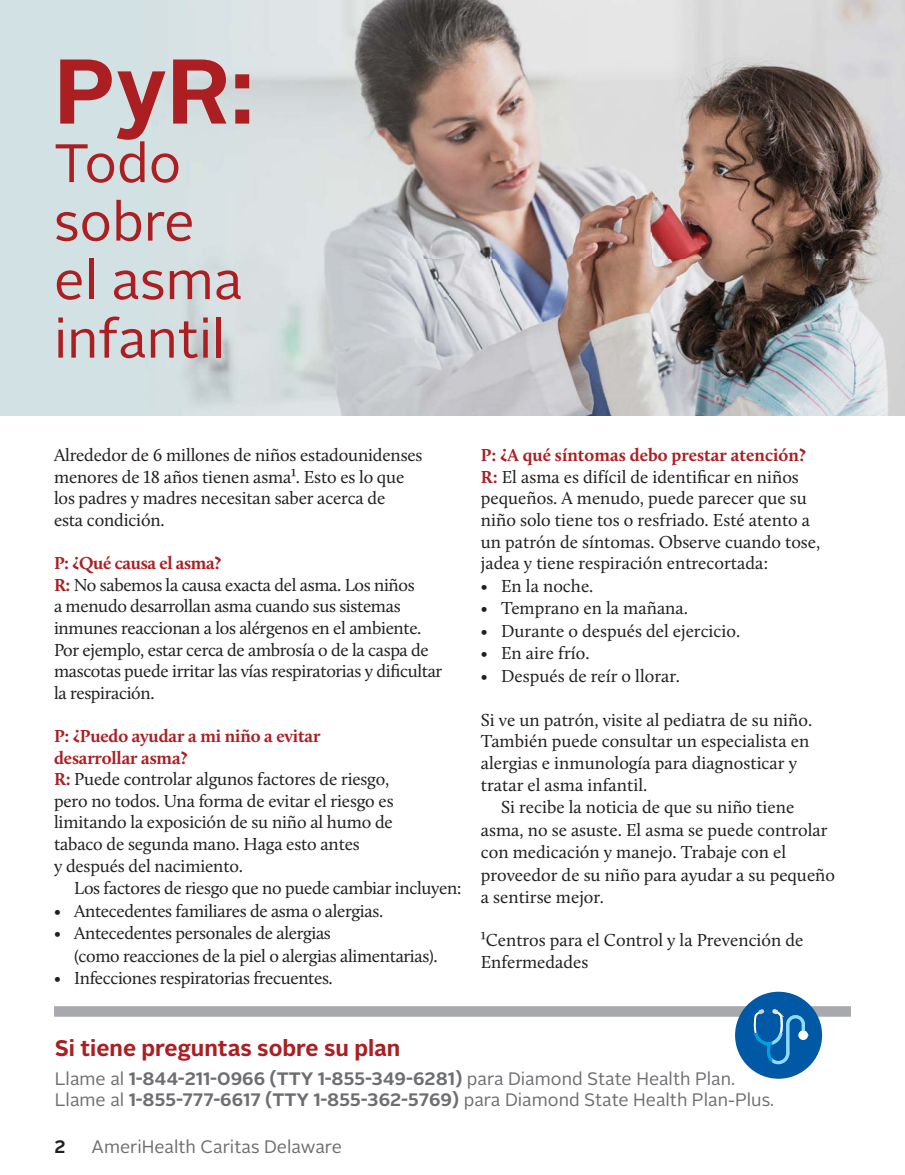
<style>
.page{position:relative;width:905px;height:1175px;background:#fff}
.page>*{position:absolute;margin:0;border:0;box-sizing:border-box;transform-origin:0 0}
.t1{font:700 91.5px "Alright Sans";color:#ab1f23}
.t2{font:54px/58.5px "Alright Sans";color:#ab1f23}
.t3{font:700 22.5px "Alright Sans";color:#ab1f23}
.t4{font:18px/21.6px "Calluna";letter-spacing:-.01em;color:#231f20}
.t5{font:18px "Alright Sans";color:#6d6e71}
.t6{font:700 18px/21.6px "Calluna";letter-spacing:-.01em;color:#ab1f23}
.t7{font:700 18px "Alright Sans";color:#231f20}
.s1{font-weight:700;color:#ab1f23}
.s2{font-weight:700}
</style>
<div class="page">
<div style="left:0;top:0;width:904px;height:416px;background:#d2e1e4"></div>
<img style="left:185px;top:0;width:719px;height:416px">
<div style="left:54px;top:1006px;width:796px;height:10px;background:#a7a9ac"></div>
<div style="left:735px;top:991px;width:87px;height:87px;background:#0159a5;border-radius:50%"></div>
<svg style="left:753px;top:1009px;width:54px;height:55px"></svg>
<h2 class="t1" style="left:54px;top:27px;width:201px">PyR:</h2>
<h2 class="t2" style="left:54px;top:135px;width:190px">Todo sobre el asma infantil</h2>
<p class="t4" style="left:54px;top:444px;width:370px">Alrededor de 6 millones de niños estadounidenses menores de 18 años tienen asma¹. Esto es lo que los padres y madres necesitan saber acerca de<br>esta condición.</p>
<h3 class="t6" style="left:54px;top:552px;width:169px">P: ¿Qué causa el asma?</h3>
<p class="t4" style="left:54px;top:573px;width:390px"><span class="s1">R:</span> No sabemos la causa exacta del asma. Los niños<br>a menudo desarrollan asma cuando sus sistemas inmunes reaccionan a los alérgenos en el ambiente.<br>Por ejemplo, estar cerca de ambrosía o de la caspa de mascotas puede irritar las vías respiratorias y dificultar la respiración.</p>
<h3 class="t6" style="left:54px;top:725px;width:268px">P: ¿Puedo ayudar a mi niño a evitar desarrollar asma?</h3>
<p class="t4" style="left:54px;top:768px;width:341px"><span class="s1">R:</span> Puede controlar algunos factores de riesgo, pero no todos. Una forma de evitar el riesgo es limitando la exposición de su niño al humo de tabaco de segunda mano. Haga esto antes<br>y después del nacimiento.</p>
<p class="t4" style="left:74px;top:877px;width:389px">Los factores de riesgo que no puede cambiar incluyen:</p>
<p class="t4" style="left:54px;top:899px;width:331px">• Antecedentes familiares de asma o alergias.</p>
<p class="t4" style="left:74px;top:921px;width:365px;line-height:22.5px;text-indent:-20px">• Antecedentes personales de alergias<br>(como reacciones de la piel o alergias alimentarias).</p>
<p class="t4" style="left:54px;top:967px;width:280px">• Infecciones respiratorias frecuentes.</p>
<h3 class="t6" style="left:481px;top:444px;width:326px">P: ¿A qué síntomas debo prestar atención?</h3>
<p class="t4" style="left:481px;top:465px;width:341px"><span class="s1">R:</span> El asma es difícil de identificar en niños pequeños. A menudo, puede parecer que su niño solo tiene tos o resfriado. Esté atento a un patrón de síntomas. Observe cuando tose, jadea y tiene respiración entrecortada:</p>
<p class="t4" style="left:481px;top:574px;width:114px">• En la noche.</p>
<p class="t4" style="left:481px;top:597px;width:209px">• Temprano en la mañana.</p>
<p class="t4" style="left:481px;top:619px;width:261px">• Durante o después del ejercicio.</p>
<p class="t4" style="left:481px;top:642px;width:110px">• En aire frío.</p>
<p class="t4" style="left:481px;top:664px;width:201px">• Después de reír o llorar.</p>
<p class="t4" style="left:481px;top:708px;width:333px">Si ve un patrón, visite al pediatra de su niño.<br>También puede consultar un especialista en alergias e inmunología para diagnosticar y tratar el asma infantil.</p>
<p class="t4" style="left:481px;top:795px;width:356px;line-height:22.5px;text-indent:20px">Si recibe la noticia de que su niño tiene asma, no se asuste. El asma se puede controlar con medicación y manejo. Trabaje con el proveedor de su niño para ayudar a su pequeño a sentirse mejor.</p>
<p class="t4" style="left:481px;top:929px;width:324px">¹Centros para el Control y la Prevención de<br>Enfermedades</p>
<h3 class="t3" style="left:55px;top:1032px;width:347px">Si tiene preguntas sobre su plan</h3>
<p class="t5" style="left:55px;top:1066px;width:682px">Llame al <span class="s2">1-844-211-0966 (TTY 1-855-349-6281)</span> para Diamond State Health Plan.</p>
<p class="t5" style="left:55px;top:1087px;width:721px">Llame al <span class="s2">1-855-777-6617 (TTY 1-855-362-5769)</span> para Diamond State Health Plan-Plus.</p>
<p class="t7" style="left:54px;top:1133px;width:13px">2</p>
<p class="t5" style="left:91px;top:1134px;width:252px">AmeriHealth Caritas Delaware</p>
</div>
